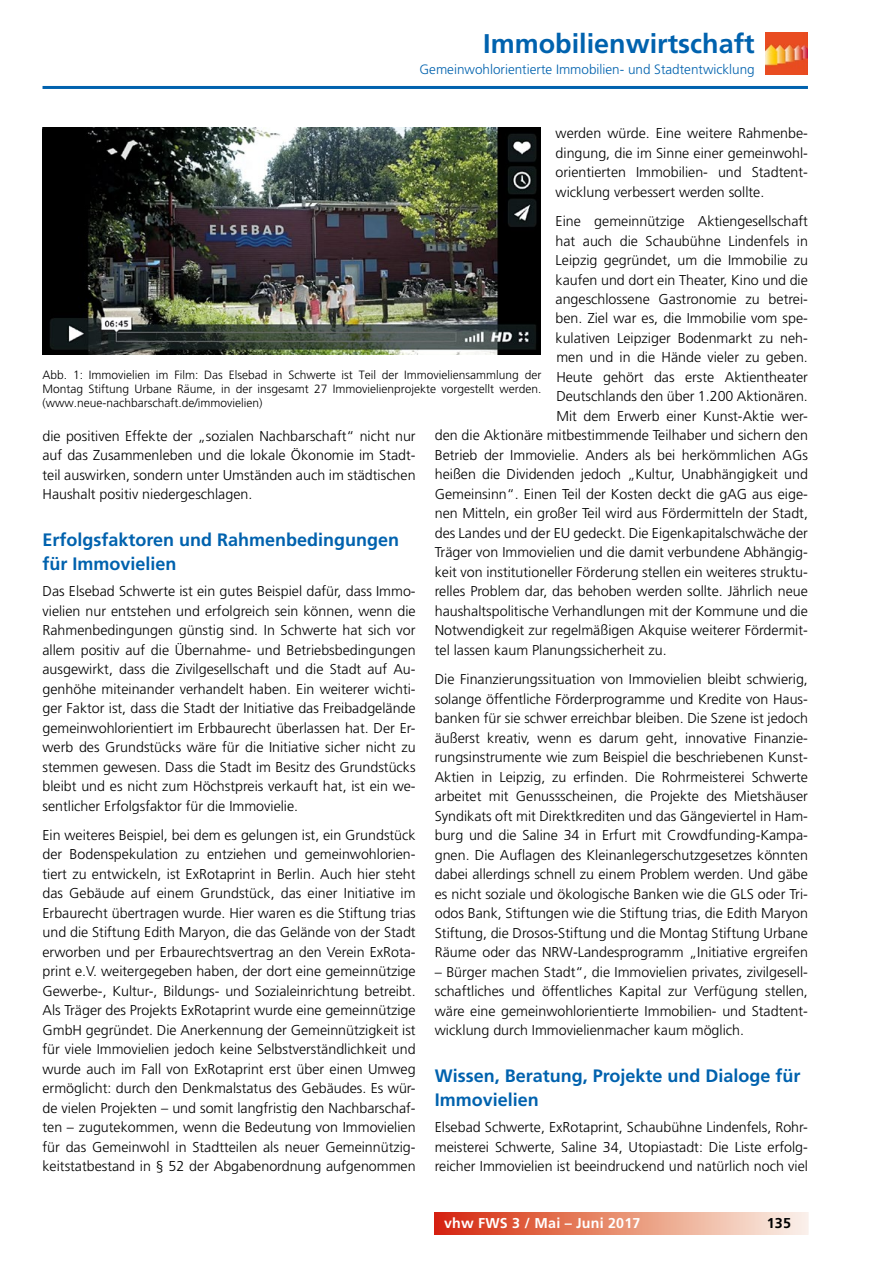
<style>
.page{position:relative;width:893px;height:1263px;background:#fff}
.page>*{position:absolute;margin:0;border:0;box-sizing:border-box;transform-origin:0 0}
.t1{font:700 27px "Frutiger LT";color:#0062ae}
.t2{font:700 18px/24px "Frutiger LT";color:#0062ae}
.t3{font:300 14.25px/19.5px "Frutiger LT";color:#000;text-align:justify}
.t4{font:700 14.25px "Frutiger LT";letter-spacing:.015em;color:#fff}
.t5{font:700 14.25px "Frutiger LT";color:#000}
.t6{font:300 13.5px "Frutiger LT";color:#0062ae}
.t7{font:300 12px/14.4px "Frutiger CE";color:#000;text-align:justify}
</style>
<div class="page">
<hr style="left:43px;top:86px;width:765px;height:3px;background:#0062ae">
<img style="left:765px;top:32px;width:43px;height:43px">
<div style="left:435px;top:1213px;width:373px;height:21px;background:linear-gradient(to right,#d52908,#fbf6e7)"></div>
<div style="left:434px;top:1212px;width:375px;height:23px;border:2px solid #fff"></div>
<img style="left:43px;top:128px;width:498px;height:226px">
<h1 class="t1" style="left:483px;top:27px;width:273px">Immobilienwirtschaft</h1>
<p class="t6" style="left:419px;top:62px;width:337px">Gemeinwohlorientierte Immobilien- und Stadtentwicklung</p>
<p class="t3" style="left:556px;top:124px;width:254px">werden würde. Eine weitere Rahmenbe&shy;dingung, die im Sinne einer gemeinwohl&shy;orientierten Immobilien- und Stadtent&shy;wicklung verbessert werden sollte.</p>
<p class="t3" style="left:556px;top:212px;width:254px">Eine gemeinnützige Aktiengesellschaft</p>
<p class="t3" style="left:556px;top:231px;width:254px">hat auch die Schaubühne Lindenfels in</p>
<p class="t3" style="left:556px;top:251px;width:254px">Leipzig gegründet, um die Immobilie zu</p>
<p class="t3" style="left:556px;top:270px;width:254px">kaufen und dort ein Theater, Kino und die</p>
<p class="t3" style="left:556px;top:289px;width:254px">angeschlossene Gastronomie zu betrei-</p>
<p class="t3" style="left:556px;top:309px;width:254px">ben. Ziel war es, die Immobilie vom spe-</p>
<p class="t3" style="left:556px;top:328px;width:254px">kulativen Leipziger Bodenmarkt zu neh-</p>
<p class="t3" style="left:556px;top:348px;width:253px">men und in die Hände vieler zu geben.</p>
<p class="t3" style="left:556px;top:367px;width:253px">Heute gehört das erste Aktientheater</p>
<p class="t3" style="left:556px;top:387px;width:253px">Deutschlands den über 1.200 Aktionären.</p>
<p class="t3" style="left:556px;top:406px;width:253px">Mit dem Erwerb einer Kunst-Aktie wer-</p>
<p class="t3" style="left:435px;top:426px;width:375px">den die Aktionäre mitbestimmende Teilhaber und sichern den</p>
<p class="t3" style="left:435px;top:445px;width:375px">Betrieb der Immovielie. Anders als bei herkömmlichen AGs</p>
<p class="t3" style="left:435px;top:465px;width:375px">heißen die Dividenden jedoch „Kultur, Unabhängigkeit und</p>
<p class="t3" style="left:435px;top:484px;width:375px">Gemeinsinn“. Einen Teil der Kosten deckt die gAG aus eige-</p>
<p class="t3" style="left:435px;top:504px;width:375px">nen Mitteln, ein großer Teil wird aus Fördermitteln der Stadt,</p>
<p class="t3" style="left:435px;top:523px;width:375px">des Landes und der EU gedeckt. Die Eigenkapitalschwäche der</p>
<p class="t3" style="left:435px;top:543px;width:375px">Träger von Immovielien und die damit verbundene Abhängig-</p>
<p class="t3" style="left:435px;top:562px;width:375px">keit von institutioneller Förderung stellen ein weiteres struktu-</p>
<p class="t3" style="left:435px;top:582px;width:375px">relles Problem dar, das behoben werden sollte. Jährlich neue</p>
<p class="t3" style="left:435px;top:601px;width:375px">haushaltspolitische Verhandlungen mit der Kommune und die</p>
<p class="t3" style="left:435px;top:621px;width:375px">Notwendigkeit zur regelmäßigen Akquise weiterer Fördermit-</p>
<p class="t3" style="left:435px;top:640px;width:233px">tel lassen kaum Planungssicherheit zu.</p>
<p class="t3" style="left:435px;top:670px;width:375px">Die Finanzierungssituation von Immovielien bleibt schwierig, solange öffentliche Förderprogramme und Kredite von Haus&shy;banken für sie schwer erreichbar bleiben. Die Szene ist jedoch äußerst kreativ, wenn es darum geht, innovative Finanzie&shy;rungsinstrumente wie zum Beispiel die beschriebenen Kunst-Aktien in Leipzig, zu erfinden. Die Rohrmeisterei Schwerte arbeitet mit Genussscheinen, die Projekte des Mietshäuser Syndikats oft mit Direktkrediten und das Gängeviertel in Ham&shy;burg und die Saline 34 in Erfurt mit Crowdfunding-Kampa&shy;gnen. Die Auflagen des Kleinanlegerschutzgesetzes könnten dabei allerdings schnell zu einem Problem werden. Und gäbe es nicht soziale und ökologische Banken wie die GLS oder Tri&shy;odos Bank, Stiftungen wie die Stiftung trias, die Edith Maryon Stiftung, die Drosos-Stiftung und die Montag Stiftung Urbane Räume oder das NRW-Landesprogramm „Initiative ergreifen</p>
<p class="t3" style="left:435px;top:962px;width:375px">– Bürger machen Stadt“, die Immovielien privates, zivilgesell&shy;schaftliches und öffentliches Kapital zur Verfügung stellen, wäre eine gemeinwohlorientierte Immobilien- und Stadtent&shy;wicklung durch Immovielienmacher kaum möglich.</p>
<p class="t2" style="left:435px;top:1064px;width:367px">Wissen, Beratung, Projekte und Dialoge für<br>Immovielien</p>
<p class="t3" style="left:435px;top:1118px;width:375px">Elsebad Schwerte, ExRotaprint, Schaubühne Lindenfels, Rohr&shy;meisterei Schwerte, Saline 34, Utopiastadt: Die Liste erfolg&shy;reicher Immovielien ist beeindruckend und natürlich noch viel</p>
<p class="t7" style="left:43px;top:367px;width:500px">Abb. 1: Immovielien im Film: Das Elsebad in Schwerte ist Teil der Immovieliensammlung der Montag Stiftung Urbane Räume, in der insgesamt 27 Immovielienprojekte vorgestellt werden. (www.neue-nachbarschaft.de/immovielien)</p>
<p class="t3" style="left:43px;top:426px;width:375px">die positiven Effekte der „sozialen Nachbarschaft“ nicht nur auf das Zusammenleben und die lokale Ökonomie im Stadt&shy;teil auswirken, sondern unter Umständen auch im städtischen Haushalt positiv niedergeschlagen.</p>
<p class="t2" style="left:43px;top:528px;width:358px">Erfolgsfaktoren und Rahmenbedingungen für Immovielien</p>
<p class="t3" style="left:43px;top:582px;width:375px">Das Elsebad Schwerte ist ein gutes Beispiel dafür, dass Immo&shy;vielien nur entstehen und erfolgreich sein können, wenn die Rahmenbedingungen günstig sind. In Schwerte hat sich vor allem positiv auf die Übernahme- und Betriebsbedingungen ausgewirkt, dass die Zivilgesellschaft und die Stadt auf Au&shy;genhöhe miteinander verhandelt haben. Ein weiterer wichti&shy;ger Faktor ist, dass die Stadt der Initiative das Freibadgelände gemeinwohlorientiert im Erbbaurecht überlassen hat. Der Er&shy;werb des Grundstücks wäre für die Initiative sicher nicht zu stemmen gewesen. Dass die Stadt im Besitz des Grundstücks bleibt und es nicht zum Höchstpreis verkauft hat, ist ein we&shy;sentlicher Erfolgsfaktor für die Immovielie.</p>
<p class="t3" style="left:43px;top:825px;width:375px">Ein weiteres Beispiel, bei dem es gelungen ist, ein Grundstück der Bodenspekulation zu entziehen und gemeinwohlorien&shy;tiert zu entwickeln, ist ExRotaprint in Berlin. Auch hier steht das Gebäude auf einem Grundstück, das einer Initiative im Erbaurecht übertragen wurde. Hier waren es die Stiftung trias und die Stiftung Edith Maryon, die das Gelände von der Stadt erworben und per Erbaurechtsvertrag an den Verein ExRota&shy;print e.V. weitergegeben haben, der dort eine gemeinnützige Gewerbe-, Kultur-, Bildungs- und Sozialeinrichtung betreibt.<br>Als Träger des Projekts ExRotaprint wurde eine gemeinnützige GmbH gegründet. Die Anerkennung der Gemeinnützigkeit ist für viele Immovielien jedoch keine Selbstverständlichkeit und wurde auch im Fall von ExRotaprint erst über einen Umweg ermöglicht: durch den Denkmalstatus des Gebäudes. Es wür&shy;de vielen Projekten – und somit langfristig den Nachbarschaf&shy;ten – zugutekommen, wenn die Bedeutung von Immovielien für das Gemeinwohl in Stadtteilen als neuer Gemeinnützig&shy;keitstatbestand in § 52 der Abgabenordnung aufgenommen</p>
<p class="t4" style="left:444px;top:1215px;width:198px">vhw FWS 3 / Mai – Juni 2017</p>
<p class="t5" style="left:767px;top:1214px;width:26px">135</p>
</div>
